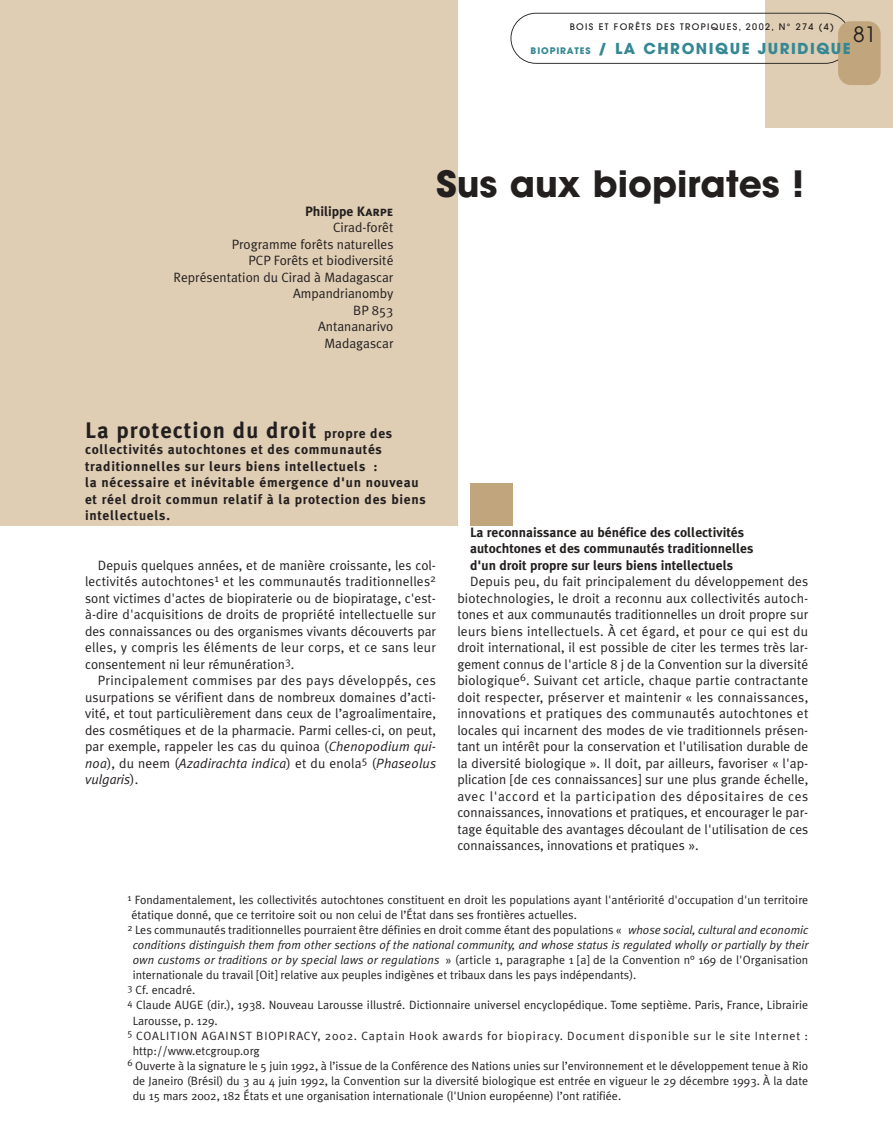
<style>
.page{position:relative;width:893px;height:1148px;background:#fff}
.page>*{position:absolute;margin:0;border:0;box-sizing:border-box;transform-origin:0 0}
.t1{font:700 36px "Avant Garde";color:#231f1f}
.t2{font:700 22.5px "Meta Plus";letter-spacing:.05em;color:#231f1f}
.t3{font:21px "Avant Garde";color:#231f1f}
.t4{font:700 15px "Avant Garde";letter-spacing:.1em;color:#348894}
.t5{font:13.5px/16.5px "Meta Plus Normal";color:#231f1f;text-align:justify}
.t6{font:700 13.5px/16.5px "Meta Plus";letter-spacing:.05em;color:#231f1f}
.t7{font:700 13.5px/16.5px "Meta Plus";color:#231f1f}
.t8{font:12px "Meta Plus Normal";color:#231f1f}
.t9{font:italic 12px "Meta Plus Normal";color:#231f1f}
.t10{font:12px "Meta Plus Normal";letter-spacing:.07em;color:#231f1f}
.t11{font:500 9px "Avant Garde";letter-spacing:.15em;color:#231f1f}
.s1{font-size:9px}
.s2{font-family:"Meta Plus Bold Caps";font-weight:400}
.s3{font-size:13.5px}
.s4{font-style:italic}
</style>
<div class="page">
<div style="left:0;top:0;width:457px;height:526px;background:#dfcdb4"></div>
<div style="left:765px;top:0;width:127px;height:128px;background:#dfcdb4"></div>
<svg style="left:510px;top:13px;width:335px;height:51px"></svg>
<div style="left:838px;top:21px;width:42px;height:64px;background:#c1a67d;border-radius:13px"></div>
<div style="left:470px;top:483px;width:42px;height:42px;background:#c1a67d"></div>
<p class="t11" style="left:569px;top:23px;width:266px">BOIS ET FORÊTS DES TROPIQUES, 2002, N° 274 (4)</p>
<h3 class="t3" style="left:853px;top:26px;width:25px">81</h3>
<p class="t4" style="left:530px;top:43px;width:322px"><span class="s1">BIOPIRATES</span> / LA CHRONIQUE JURIDIQUE</p>
<p class="t7" style="left:305px;top:204px;width:90px">Philippe <span class="s2">Karpe</span></p>
<p class="t5" style="left:173px;top:221px;width:221px;text-align:right">Cirad-forêt<br>Programme forêts naturelles<br>PCP Forêts et biodiversité<br>Représentation du Cirad à Madagascar<br>Ampandrianomby<br>BP 853<br>Antananarivo<br>Madagascar</p>
<h1 class="t1" style="left:436px;top:170px;width:369px">Sus aux biopirates !</h1>
<h2 class="t2" style="left:85px;top:421px;width:309px">La protection du droit <span class="s3">propre des</span></h2>
<p class="t6" style="left:85px;top:442px;width:342px">collectivités autochtones et des communautés traditionnelles sur leurs biens intellectuels :<br>la nécessaire et inévitable émergence d'un nouveau et réel droit commun relatif à la protection des biens intellectuels.</p>
<p class="t5" style="left:85px;top:558px;width:352px;text-indent:13px">Depuis quelques années, et de manière croissante, les col&shy;lectivités autochtones<sup>1</sup> et les communautés traditionnelles<sup>2 </sup>sont victimes d'actes de biopiraterie ou de biopiratage, c'est&shy;à-dire d'acquisitions de droits de propriété intellectuelle sur des connaissances ou des organismes vivants découverts par elles, y compris les éléments de leur corps, et ce sans leur consentement ni leur rémunération<sup>3</sup>.</p>
<p class="t5" style="left:85px;top:673px;width:352px;text-indent:13px">Principalement commises par des pays développés, ces usurpations se vérifient dans de nombreux domaines d’acti&shy;vité, et tout particulièrement dans ceux de l’agroalimentaire, des cosmétiques et de la pharmacie. Parmi celles-ci, on peut, par exemple, rappeler les cas du quinoa (<span class="s4">Chenopodium qui&shy;noa</span>), du neem (<span class="s4">Azadirachta indica</span>) et du enola<sup>5</sup> (<span class="s4">Phaseolus vulgaris</span>).</p>
<p class="t7" style="left:470px;top:525px;width:285px">La reconnaissance au bénéfice des collectivités autochtones et des communautés traditionnelles d'un droit propre sur leurs biens intellectuels</p>
<p class="t5" style="left:457px;top:574px;width:352px;text-indent:13px">Depuis peu, du fait principalement du développement des biotechnologies, le droit a reconnu aux collectivités autoch&shy;tones et aux communautés traditionnelles un droit propre sur leurs biens intellectuels. À cet égard, et pour ce qui est du droit international, il est possible de citer les termes très lar&shy;gement connus de l'article 8 j de la Convention sur la diversité biologique<sup>6</sup>. Suivant cet article, chaque partie contractante doit respecter, préserver et maintenir « les connaissances, innovations et pratiques des communautés autochtones et locales qui incarnent des modes de vie traditionnels présen&shy;tant un intérêt pour la conservation et l'utilisation durable de la diversité biologique ». Il doit, par ailleurs, favoriser « l'ap&shy;plication [de ces connaissances] sur une plus grande échelle, avec l'accord et la participation des dépositaires de ces connaissances, innovations et pratiques, et encourager le par&shy;tage équitable des avantages découlant de l'utilisation de ces connaissances, innovations et pratiques ».</p>
<p class="t8" style="left:128px;top:896px;width:682px"><sup>1</sup> Fondamentalement, les collectivités autochtones constituent en droit les populations ayant l'antériorité d'occupation d'un territoire</p>
<p class="t8" style="left:131px;top:911px;width:447px">étatique donné, que ce territoire soit ou non celui de l’État dans ses frontières actuelles.</p>
<p class="t8" style="left:128px;top:926px;width:682px"><sup>2</sup> Les communautés traditionnelles pourraient être définies en droit comme étant des populations « <span class="s4">whose social, cultural and economic</span></p>
<p class="t9" style="left:133px;top:940px;width:677px">conditions distinguish them from other sections of the national community, and whose status is regulated wholly or partially by their</p>
<p class="t8" style="left:133px;top:956px;width:677px"><span class="s4">own customs or traditions or by special laws or regulations</span> » (article 1, paragraphe 1 [a] de la Convention n° 169 de l'Organisation</p>
<p class="t8" style="left:133px;top:971px;width:505px">internationale du travail [Oit] relative aux peuples indigènes et tribaux dans les pays indépendants).</p>
<p class="t8" style="left:128px;top:986px;width:69px"><sup>3</sup> Cf. encadré.</p>
<p class="t8" style="left:128px;top:1001px;width:682px"><sup>4</sup> Claude AUGE (dir.), 1938. Nouveau Larousse illustré. Dictionnaire universel encyclopédique. Tome septième. Paris, France, Librairie</p>
<p class="t8" style="left:133px;top:1016px;width:87px">Larousse, p. 129.</p>
<p class="t10" style="left:128px;top:1031px;width:682px"><sup>5</sup> COALITION AGAINST BIOPIRACY, 2002. Captain Hook awards for biopiracy. Document disponible sur le site Internet :</p>
<p class="t8" style="left:133px;top:1046px;width:129px">http://www.etcgroup.org</p>
<p class="t8" style="left:128px;top:1061px;width:682px"><sup>6</sup> Ouverte à la signature le 5 juin 1992, à l’issue de la Conférence des Nations unies sur l’environnement et le développement tenue à Rio</p>
<p class="t8" style="left:133px;top:1076px;width:677px">de Janeiro (Brésil) du 3 au 4 juin 1992, la Convention sur la diversité biologique est entrée en vigueur le 29 décembre 1993. À la date</p>
<p class="t8" style="left:133px;top:1091px;width:490px">du 15 mars 2002, 182 États et une organisation internationale (l'Union européenne) l’ont ratifiée.</p>
</div>
